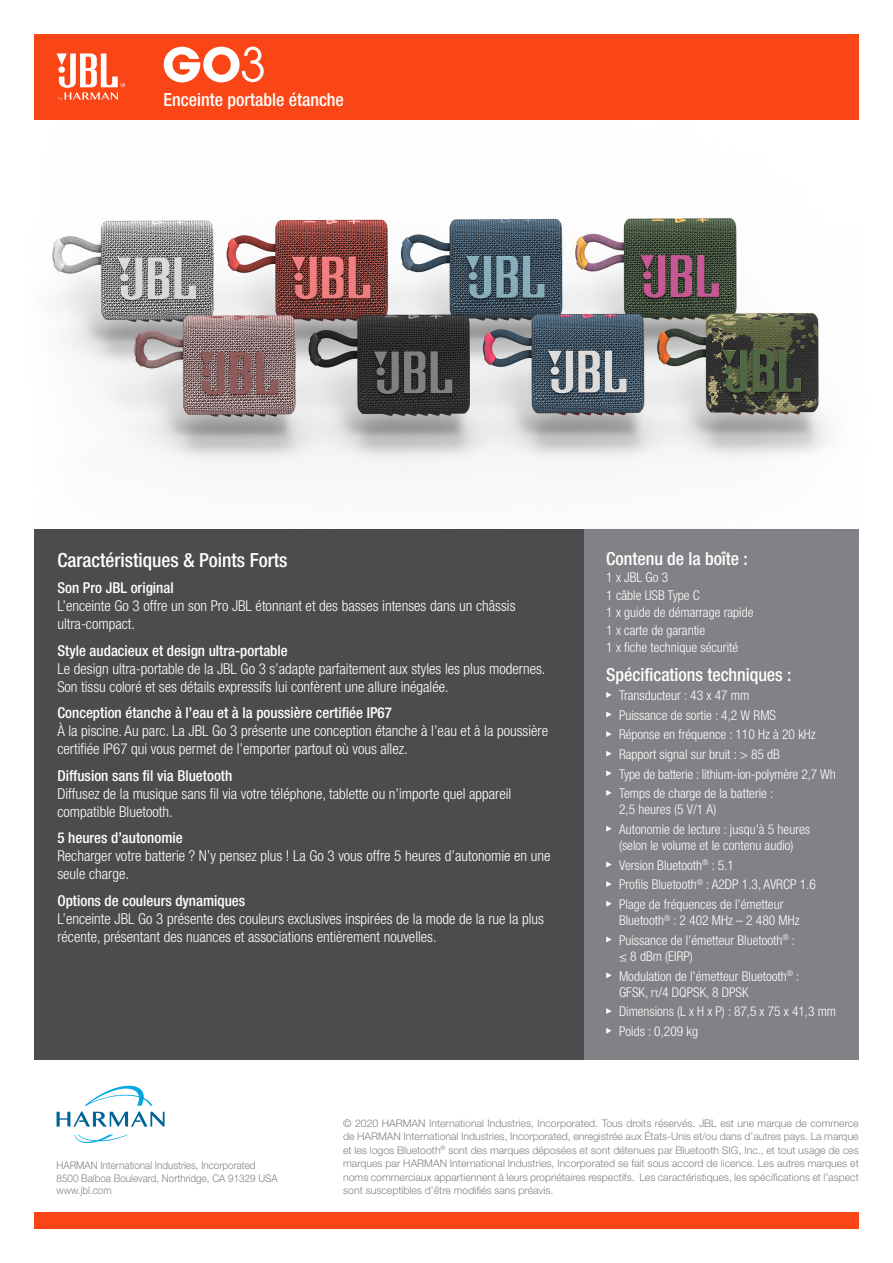
<style>
.page{position:relative;width:893px;height:1263px;background:#fff}
.page>*{position:absolute;margin:0;border:0;box-sizing:border-box;transform-origin:0 0}
.t1{font:51.45px "Avant Gard Goth EF";color:#fff}
.t2{font:500 condensed 19.5px "Helvetica Neue LT Pro";color:#fff}
.t3{font:500 condensed 18px "Helvetica Neue LT Pro";color:#fff}
.t4{font:300 condensed 15px/18px "Helvetica Neue LT Pro";color:#fff}
.t5{font:500 condensed 15px "Helvetica Neue LT Pro";color:#fff}
.t6{font:300 condensed 13.5px/16.2px "Helvetica Neue LT Pro";color:#fff}
.t7{font:300 10.5px/13.5px "Helvetica Neue LT Pro";color:#808285;text-align:justify}
.t8{font:300 10.5px "Helvetica Neue LT Pro";color:#808285;scale:.94 1}
</style>
<div class="page">
<img style="left:52px;top:218px;width:777px;height:247px">
<div style="left:34px;top:34px;width:825px;height:85px;background:#fa4616"></div>
<div style="left:34px;top:1213px;width:825px;height:16px;background:#fa4616"></div>
<svg style="left:57px;top:53px;width:68px;height:48px"></svg>
<svg style="left:74px;top:1134px;width:54px;height:9px"></svg>
<svg style="left:57px;top:1085px;width:108px;height:42px"></svg>
<div style="left:584px;top:529px;width:275px;height:531px;background:#808285"></div>
<svg style="left:606px;top:692px;width:6px;height:6px"></svg>
<svg style="left:606px;top:711px;width:6px;height:6px"></svg>
<svg style="left:606px;top:731px;width:6px;height:6px"></svg>
<svg style="left:606px;top:751px;width:6px;height:6px"></svg>
<svg style="left:606px;top:770px;width:6px;height:6px"></svg>
<svg style="left:606px;top:790px;width:6px;height:6px"></svg>
<svg style="left:606px;top:826px;width:6px;height:6px"></svg>
<svg style="left:606px;top:861px;width:6px;height:6px"></svg>
<svg style="left:606px;top:881px;width:6px;height:6px"></svg>
<svg style="left:606px;top:901px;width:6px;height:6px"></svg>
<svg style="left:606px;top:936px;width:6px;height:6px"></svg>
<svg style="left:606px;top:972px;width:6px;height:6px"></svg>
<svg style="left:606px;top:1008px;width:6px;height:6px"></svg>
<svg style="left:606px;top:1028px;width:6px;height:6px"></svg>
<div style="left:34px;top:529px;width:550px;height:531px;background:#4b4c4d"></div>
<svg style="left:164px;top:47px;width:76px;height:35px"></svg>
<p class="t1" style="left:240px;top:35px;width:27px">3</p>
<p class="t3" style="left:163px;top:89px;width:182px">Enceinte portable étanche</p>
<p class="t2" style="left:57px;top:548px;width:232px">Caractéristiques &amp; Points Forts</p>
<p class="t5" style="left:57px;top:579px;width:118px">Son Pro JBL original</p>
<p class="t4" style="left:57px;top:597px;width:460px">L’enceinte Go 3 offre un son Pro JBL étonnant et des basses intenses dans un châssis ultra-compact.</p>
<p class="t5" style="left:57px;top:641px;width:232px">Style audacieux et design ultra-portable</p>
<p class="t4" style="left:57px;top:659px;width:490px">Le design ultra-portable de la JBL Go 3 s’adapte parfaitement aux styles les plus modernes.<br>Son tissu coloré et ses détails expressifs lui confèrent une allure inégalée.</p>
<p class="t5" style="left:57px;top:704px;width:336px">Conception étanche à l’eau et à la poussière certifiée IP67</p>
<p class="t4" style="left:57px;top:722px;width:492px">À la piscine. Au parc. La JBL Go 3 présente une conception étanche à l’eau et à la poussière certifiée IP67 qui vous permet de l’emporter partout où vous allez.</p>
<p class="t5" style="left:57px;top:766px;width:176px">Diffusion sans fi l via Bluetooth</p>
<p class="t4" style="left:57px;top:784px;width:455px">Diffusez de la musique sans fil via votre téléphone, tablette ou n’importe quel appareil compatible Bluetooth.</p>
<p class="t5" style="left:57px;top:829px;width:127px">5 heures d’autonomie</p>
<p class="t4" style="left:57px;top:847px;width:495px">Recharger votre batterie ? N’y pensez plus ! La Go 3 vous offre 5 heures d’autonomie en une seule charge.</p>
<p class="t5" style="left:57px;top:891px;width:189px">Options de couleurs dynamiques</p>
<p class="t4" style="left:57px;top:909px;width:488px">L’enceinte JBL Go 3 présente des couleurs exclusives inspirées de la mode de la rue la plus récente, présentant des nuances et associations entièrement nouvelles.</p>
<p class="t3" style="left:606px;top:548px;width:143px">Contenu de la boîte :</p>
<p class="t6" style="left:606px;top:569px;width:63px">1 x JBL Go 3</p>
<p class="t6" style="left:606px;top:587px;width:95px">1 câble USB Type C</p>
<p class="t6" style="left:606px;top:604px;width:149px">1 x guide de démarrage rapide</p>
<p class="t6" style="left:606px;top:622px;width:100px">1 x carte de garantie</p>
<p class="t6" style="left:606px;top:639px;width:133px">1 x fiche technique sécurité</p>
<p class="t3" style="left:606px;top:663px;width:187px">Spécifications techniques :</p>
<p class="t6" style="left:619px;top:687px;width:132px">Transducteur : 43 x 47 mm</p>
<p class="t6" style="left:619px;top:707px;width:159px">Puissance de sortie : 4,2 W RMS</p>
<p class="t6" style="left:619px;top:726px;width:198px">Réponse en fréquence : 110 Hz à 20 kHz</p>
<p class="t6" style="left:619px;top:746px;width:162px">Rapport signal sur bruit : &gt; 85 dB</p>
<p class="t6" style="left:619px;top:766px;width:218px">Type de batterie : lithium-ion-polymère 2,7 Wh</p>
<p class="t6" style="left:619px;top:785px;width:156px">Temps de charge de la batterie :<br>2,5 heures (5 V/1 A)</p>
<p class="t6" style="left:619px;top:821px;width:193px">Autonomie de lecture : jusqu’à 5 heures (selon le volume et le contenu audio)</p>
<p class="t6" style="left:619px;top:857px;width:116px">Version Bluetooth<sup>®</sup> : 5.1</p>
<p class="t6" style="left:619px;top:876px;width:198px">Profils Bluetooth<sup>®</sup> : A2DP 1.3, AVRCP 1.6</p>
<p class="t6" style="left:619px;top:896px;width:182px">Plage de fréquences de l’émetteur<br>Bluetooth<sup>®</sup> : 2 402 MHz – 2 480 MHz</p>
<p class="t6" style="left:619px;top:932px;width:178px">Puissance de l’émetteur Bluetooth<sup>®</sup> : ≤ 8 dBm (EIRP)</p>
<p class="t6" style="left:619px;top:968px;width:182px">Modulation de l’émetteur Bluetooth<sup>®</sup> :<br>GFSK, π/4 DQPSK, 8 DPSK</p>
<p class="t6" style="left:619px;top:1003px;width:218px">Dimensions (L x H x P) : 87,5 x 75 x 41,3 mm</p>
<p class="t6" style="left:619px;top:1023px;width:81px">Poids : 0,209 kg</p>
<p class="t8" style="left:57px;top:1159px;width:213px">HARMAN International Industries, Incorporated</p>
<p class="t8" style="left:57px;top:1171px;width:237px">8500 Balboa Boulevard, Northridge, CA 91329 USA</p>
<p class="t8" style="left:57px;top:1184px;width:60px">www.jbl.com</p>
<p class="t7" style="left:343px;top:1116px;width:517px">© 2020 HARMAN International Industries, Incorporated. Tous droits réservés. JBL est une marque de commerce de HARMAN International Industries, Incorporated, enregistrée aux États-Unis et/ou dans d’autres pays. La marque et les logos Bluetooth<sup>®</sup> sont des marques déposées et sont détenues par Bluetooth SIG, Inc., et tout usage de ces marques par HARMAN International Industries, Incorporated se fait sous accord de licence. Les autres marques et noms commerciaux appartiennent à leurs propriétaires respectifs. Les caractéristiques, les spécifications et l’aspect sont susceptibles d’être modifiés sans préavis.</p>
</div>
